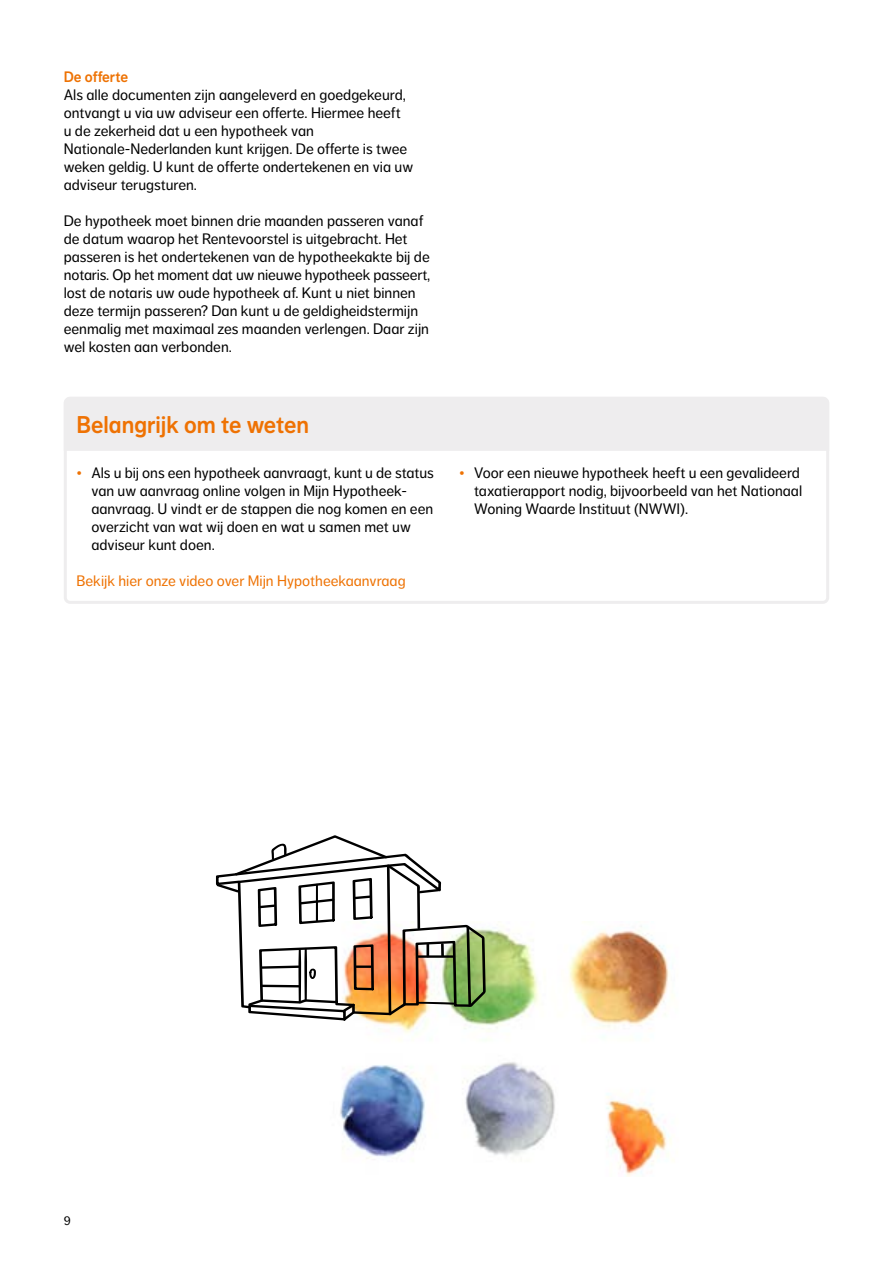
<style>
.page{position:relative;width:893px;height:1263px;background:#fff}
.page>*{position:absolute;margin:0;border:0;box-sizing:border-box;transform-origin:0 0}
.t1{font:24px "NN Dagny Display";color:#ee7203}
.t2{font:15px/18px "NN Dagny Text";color:#000}
.t3{font:15px "NN Dagny Text";color:#ee7203}
.t4{font:15px "NN Dagny Display";color:#ee7203}
.t5{font:12.75px "NN Dagny Text";color:#000}
.s1{color:#ee7203}
</style>
<div class="page">
<div style="left:64px;top:397px;width:765px;height:207px;border:3px solid #eeedee;border-radius:5px"></div>
<div style="left:64px;top:397px;width:765px;height:54px;background:#eeedee"></div>
<img style="left:339px;top:926px;width:334px;height:251px">
<svg style="left:216px;top:835px;width:270px;height:185px"></svg>
<p class="t4" style="left:64px;top:68px;width:66px">De offerte</p>
<p class="t2" style="left:64px;top:86px;width:351px">Als alle documenten zijn aangeleverd en goedgekeurd, ontvangt u via uw adviseur een offerte. Hiermee heeft<br>u de zekerheid dat u een hypotheek van Nationale-Nederlanden kunt krijgen. De offerte is twee weken geldig. U kunt de offerte ondertekenen en via uw adviseur terugsturen.</p>
<p class="t2" style="left:64px;top:212px;width:368px">De hypotheek moet binnen drie maanden passeren vanaf de datum waarop het Rentevoorstel is uitgebracht. Het passeren is het ondertekenen van de hypotheekakte bij de notaris. Op het moment dat uw nieuwe hypotheek passeert, lost de notaris uw oude hypotheek af. Kunt u niet binnen deze termijn passeren? Dan kunt u de geldigheidstermijn eenmalig met maximaal zes maanden verlengen. Daar zijn wel kosten aan verbonden.</p>
<h1 class="t1" style="left:77px;top:410px;width:234px">Belangrijk om te weten</h1>
<p class="t2" style="left:91px;top:464px;width:344px;text-indent:-15px"><span class="s1">•</span> Als u bij ons een hypotheek aanvraagt, kunt u de status van uw aanvraag online volgen in Mijn Hypotheek&shy;aanvraag. U vindt er de stappen die nog komen en een overzicht van wat wij doen en wat u samen met uw adviseur kunt doen.</p>
<p class="t3" style="left:77px;top:572px;width:331px">Bekijk hier onze video over Mijn Hypotheekaanvraag</p>
<p class="t2" style="left:474px;top:464px;width:330px;text-indent:-15px"><span class="s1">•</span> Voor een nieuwe hypotheek heeft u een gevalideerd taxatierapport nodig, bijvoorbeeld van het Nationaal<br>Woning Waarde Instituut (NWWI).</p>
<p class="t5" style="left:64px;top:1213px;width:8px">9</p>
</div>
